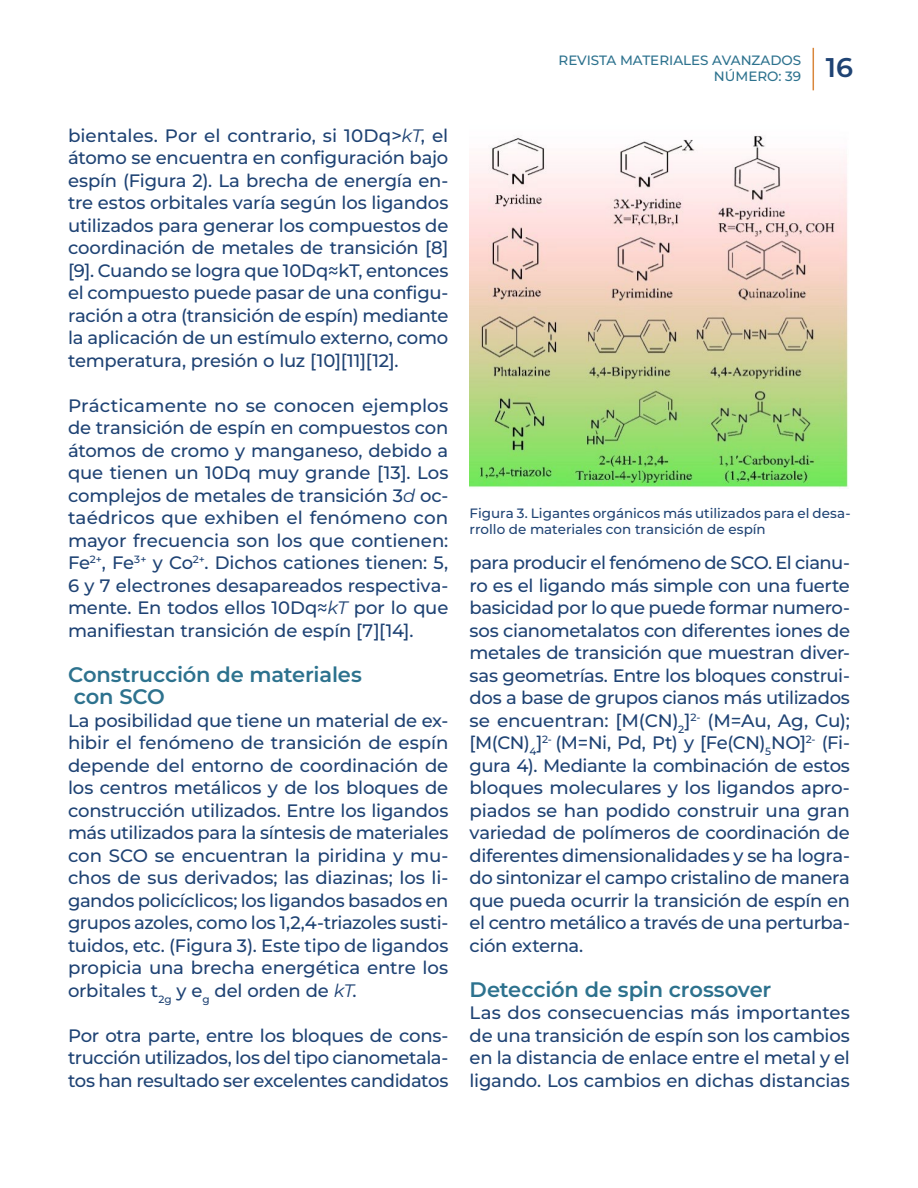
<style>
.page{position:relative;width:918px;height:1188px;background:#fff}
.page>*{position:absolute;margin:0;border:0;box-sizing:border-box;transform-origin:0 0}
.t1{font:600 27px "Montserrat";color:#1f4374}
.t2{font:600 21px/22.5px "Montserrat";letter-spacing:-.01em;color:#2d728e}
.t3{font:500 18px/22.5px "Montserrat";letter-spacing:-.015em;color:#1f4374;text-align:justify}
.t4{font:500 13.5px/16.2px "Montserrat";color:#1f4374}
.t5{font:500 13.5px/16.2px "Montserrat";color:#2d728e;text-align:right}
.s1{font-weight:400;font-style:italic}
</style>
<div class="page">
<hr style="left:813px;top:48px;width:1px;height:42px;background:#d9863b">
<img style="left:470px;top:135px;width:378px;height:353px">
<p class="t3" style="left:68px;top:123px;width:382px">bientales. Por el contrario, si 10Dq&gt;<span class="s1">kT</span>, el átomo se encuentra en configuración bajo espín (Figura 2). La brecha de energía en&shy;tre estos orbitales varía según los ligandos utilizados para generar los compuestos de coordinación de metales de transición [8] [9]. Cuando se logra que 10Dq≈kT, entonces el compuesto puede pasar de una configu&shy;ración a otra (transición de espín) mediante la aplicación de un estímulo externo, como temperatura, presión o luz [10][11][12].</p>
<p class="t3" style="left:68px;top:393px;width:382px">Prácticamente no se conocen ejemplos de transición de espín en compuestos con átomos de cromo y manganeso, debido a que tienen un 10Dq muy grande [13]. Los complejos de metales de transición 3<span class="s1">d</span> oc&shy;taédricos que exhiben el fenómeno con mayor frecuencia son los que contienen:<br>Fe<sup>2+</sup>, Fe<sup>3+</sup> y Co<sup>2+</sup>. Dichos cationes tienen: 5, 6 y 7 electrones desapareados respectiva&shy;mente. En todos ellos 10Dq≈<span class="s1">kT</span> por lo que manifiestan transición de espín [7][14].</p>
<p class="t2" style="left:68px;top:662px;width:295px">Construcción de materiales con SCO</p>
<p class="t3" style="left:68px;top:708px;width:382px">La posibilidad que tiene un material de ex&shy;hibir el fenómeno de transición de espín depende del entorno de coordinación de los centros metálicos y de los bloques de construcción utilizados. Entre los ligandos más utilizados para la síntesis de materiales con SCO se encuentran la piridina y mu&shy;chos de sus derivados; las diazinas; los li&shy;gandos policíclicos; los ligandos basados en grupos azoles, como los 1,2,4-triazoles susti&shy;tuidos, etc. (Figura 3). Este tipo de ligandos propicia una brecha energética entre los orbitales t<sub>2g</sub> y e<sub>g</sub> del orden de <span class="s1">kT</span>.</p>
<p class="t3" style="left:68px;top:1023px;width:382px">Por otra parte, entre los bloques de cons&shy;trucción utilizados, los del tipo cianometala&shy;tos han resultado ser excelentes candidatos</p>
<p class="t5" style="left:559px;top:52px;width:244px">REVISTA MATERIALES AVANZADOS<br>NÚMERO: 39</p>
<h1 class="t1" style="left:826px;top:49px;width:29px">16</h1>
<p class="t4" style="left:470px;top:505px;width:382px">Figura 3. Ligantes orgánicos más utilizados para el desa&shy;rrollo de materiales con transición de espín</p>
<p class="t3" style="left:470px;top:551px;width:382px">para producir el fenómeno de SCO. El cianu&shy;ro es el ligando más simple con una fuerte basicidad por lo que puede formar numero&shy;sos cianometalatos con diferentes iones de metales de transición que muestran diver&shy;sas geometrías. Entre los bloques construi&shy;dos a base de grupos cianos más utilizados se encuentran: [M(CN)<sub>2</sub>]<sup>2-</sup> (M=Au, Ag, Cu); [M(CN)<sub>4</sub>]<sup>2-</sup> (M=Ni, Pd, Pt) y [Fe(CN)<sub>5</sub>NO]<sup>2-</sup> (Fi&shy;gura 4). Mediante la combinación de estos bloques moleculares y los ligandos apro&shy;piados se han podido construir una gran variedad de polímeros de coordinación de diferentes dimensionalidades y se ha logra&shy;do sintonizar el campo cristalino de manera que pueda ocurrir la transición de espín en el centro metálico a través de una perturba&shy;ción externa.</p>
<p class="t2" style="left:470px;top:977px;width:303px">Detección de spin crossover</p>
<p class="t3" style="left:470px;top:1001px;width:382px">Las dos consecuencias más importantes de una transición de espín son los cambios en la distancia de enlace entre el metal y el ligando. Los cambios en dichas distancias</p>
</div>
